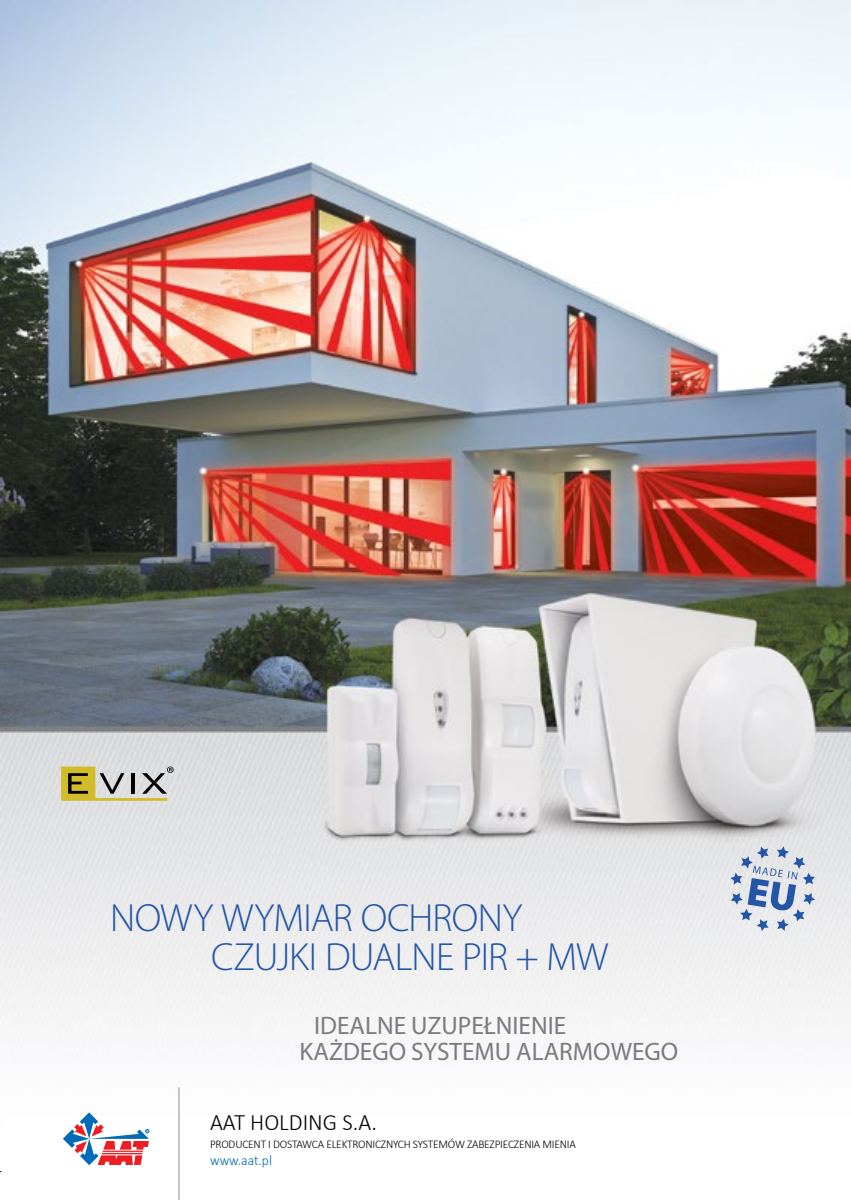
<style>
.page{position:relative;width:851px;height:1200px;background:#fff}
.page>*{position:absolute;margin:0;border:0;box-sizing:border-box;transform-origin:0 0}
.t1{font:300 39.45px/39.5px "Myriad Pro";letter-spacing:-.02em;color:#2455a6}
.t2{font:25.35px/25.3px "Myriad Pro";color:#7b7c7f}
.t3{font:300 23.55px "Calibri";color:#000}
.t4{font:300 14.1px "Calibri";color:#006bb6}
.t5{font:300 11.7px "Calibri";letter-spacing:-.02em;color:#000}
</style>
<div class="page">
<img style="left:0;top:0;width:850px;height:1199px">
<svg style="left:61px;top:766px;width:112px;height:34px;background:#b7b188"></svg>
<svg style="left:63px;top:1112px;width:86px;height:52px"></svg>
<hr style="left:178px;top:1087px;width:1px;height:112px;background:#939598">
<svg style="left:730px;top:846px;width:85px;height:84px;background:#bbc6da"></svg>
<h1 class="t1" style="left:211px;top:898px;width:399px;text-indent:-101px">NOWY WYMIAR OCHRONY<br>CZUJKI DUALNE PIR + MW</h1>
<h2 class="t2" style="left:299px;top:1012px;width:380px;text-indent:15px">IDEALNE UZUPEŁNIENIE<br>KAŻDEGO SYSTEMU ALARMOWEGO</h2>
<h3 class="t3" style="left:210px;top:1107px;width:168px">AAT HOLDING S.A.</h3>
<p class="t5" style="left:210px;top:1136px;width:367px">PRODUCENT I DOSTAWCA ELEKTRONICZNYCH SYSTEMÓW ZABEZPIECZENIA MIENIA</p>
<p class="t4" style="left:210px;top:1151px;width:64px">www.aat.pl</p>
</div>
